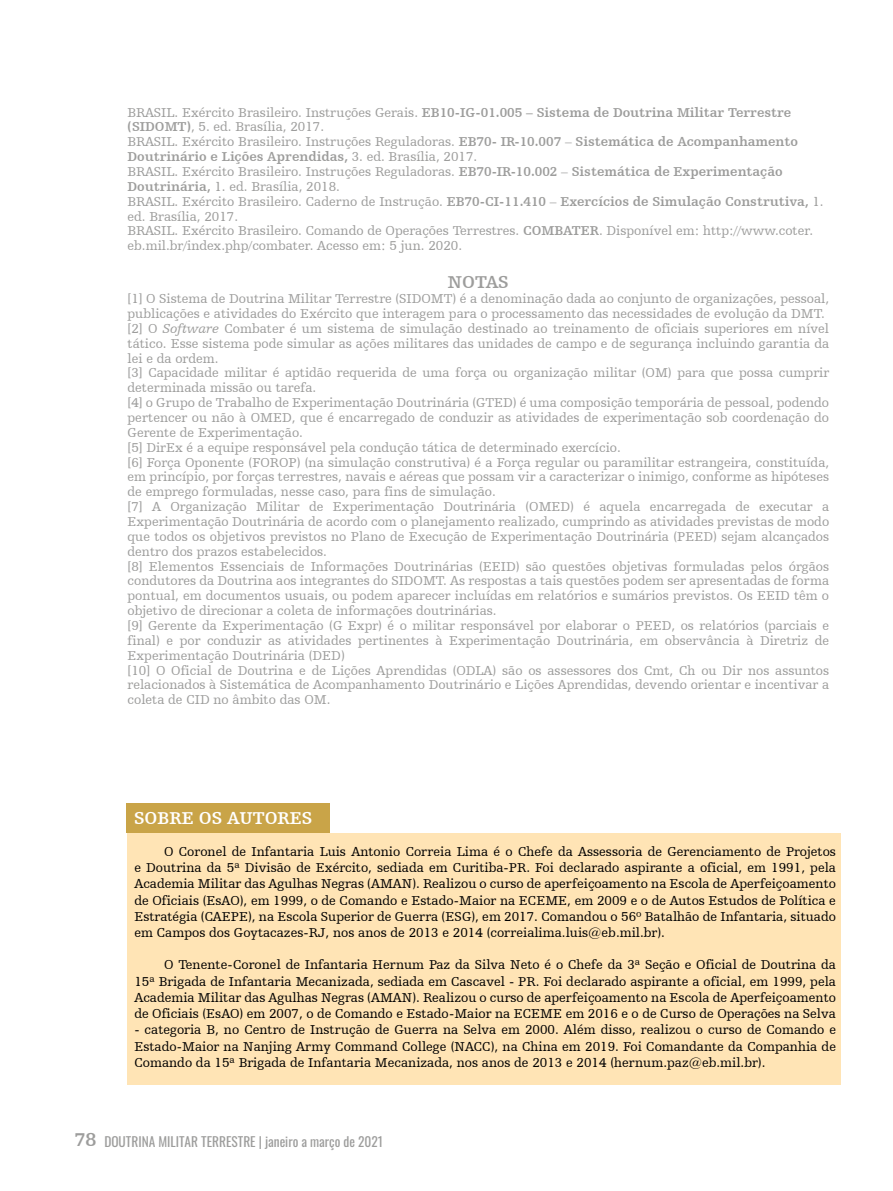
<style>
.page{position:relative;width:893px;height:1191px;background:#fff}
.page>*{position:absolute;margin:0;border:0;box-sizing:border-box;transform-origin:0 0}
.editorial{font:700 18px "Humanist Slabserif 712 BT";color:#fff}
.t1{font:700 18px "Humanist Slabserif 712 BT";letter-spacing:-.01em;color:#9d9d9c}
.t2{font:13.5px/14.9px "Humanist Slabserif 712 BT";color:#9d9d9c;text-align:justify}
.editorial-2{font:13.5px/16.2px "Humanist Slabserif 712 BT";color:#000;text-align:justify}
.t3{font:700 13.5px/14.9px "Humanist Slabserif 712 BT";color:#9d9d9c}
.t4{font:13.35px "Oswald";color:#9d9d9c}
.s1{font-weight:700}
.s2{font-weight:400}
.s3{font-style:italic}
.s4{font-family:"Humanist Slabserif 712 BT";font-weight:700;font-size:19.5px}
</style>
<div class="page">
<div style="left:127px;top:832px;width:713px;height:252px;background:#ffe4b5"></div>
<div style="left:127px;top:803px;width:203px;height:29px;background:#c9a448"></div>
<p class="t2" style="left:128px;top:104px;width:665px">BRASIL. Exército Brasileiro. Instruções Gerais. <span class="s1">EB10-IG-01.005 – Sistema de Doutrina Militar Terrestre (SIDOMT)</span>, 5. ed. Brasília, 2017.</p>
<p class="t3" style="left:128px;top:134px;width:672px"><span class="s2">BRASIL. Exército Brasileiro. Instruções Reguladoras.</span> EB70- IR-10.007 <span class="s2">–</span> Sistemática de Acompanhamento<br>Doutrinário e Lições Aprendidas, <span class="s2">3. ed. Brasília, 2017.</span></p>
<p class="t2" style="left:128px;top:164px;width:657px">BRASIL. Exército Brasileiro. Instruções Reguladoras. <span class="s1">EB70-IR-10.002</span> – <span class="s1">Sistemática de Experimentação<br>Doutrinária,</span> 1. ed. Brasília, 2018.</p>
<p class="t2" style="left:128px;top:194px;width:698px">BRASIL. Exército Brasileiro. Caderno de Instrução. <span class="s1">EB70-CI-11.410</span> – <span class="s1">Exercícios de Simulação Construtiva,</span> 1. ed. Brasília, 2017.</p>
<p class="t2" style="left:128px;top:223px;width:687px">BRASIL. Exército Brasileiro. Comando de Operações Terrestres. <span class="s1">COMBATER</span>. Disponível em: http://www.coter. eb.mil.br/index.php/combater. Acesso em: 5 jun. 2020.</p>
<p class="t1" style="left:448px;top:271px;width:62px">NOTAS</p>
<p class="t2" style="left:128px;top:291px;width:703px">[1] O Sistema de Doutrina Militar Terrestre (SIDOMT) é a denominação dada ao conjunto de organizações, pessoal, publicações e atividades do Exército que interagem para o processamento das necessidades de evolução da DMT.</p>
<p class="t2" style="left:128px;top:321px;width:703px">[2] O <span class="s3">Software</span> Combater é um sistema de simulação destinado ao treinamento de oficiais superiores em nível tático. Esse sistema pode simular as ações militares das unidades de campo e de segurança incluindo garantia da lei e da ordem.</p>
<p class="t2" style="left:128px;top:365px;width:703px">[3] Capacidade militar é aptidão requerida de uma força ou organização militar (OM) para que possa cumprir determinada missão ou tarefa.</p>
<p class="t2" style="left:128px;top:395px;width:703px">[4] o Grupo de Trabalho de Experimentação Doutrinária (GTED) é uma composição temporária de pessoal, podendo pertencer ou não à OMED, que é encarregado de conduzir as atividades de experimentação sob coordenação do Gerente de Experimentação.</p>
<p class="t2" style="left:128px;top:439px;width:495px">[5] DirEx é a equipe responsável pela condução tática de determinado exercício.</p>
<p class="t2" style="left:128px;top:454px;width:703px">[6] Força Oponente (FOROP) (na simulação construtiva) é a Força regular ou paramilitar estrangeira, constituída, em princípio, por forças terrestres, navais e aéreas que possam vir a caracterizar o inimigo, conforme as hipóteses de emprego formuladas, nesse caso, para fins de simulação.</p>
<p class="t2" style="left:128px;top:499px;width:703px">[7] A Organização Militar de Experimentação Doutrinária (OMED) é aquela encarregada de executar a Experimentação Doutrinária de acordo com o planejamento realizado, cumprindo as atividades previstas de modo que todos os objetivos previstos no Plano de Execução de Experimentação Doutrinária (PEED) sejam alcançados dentro dos prazos estabelecidos.</p>
<p class="t2" style="left:128px;top:558px;width:703px">[8] Elementos Essenciais de Informações Doutrinárias (EEID) são questões objetivas formuladas pelos órgãos condutores da Doutrina aos integrantes do SIDOMT. As respostas a tais questões podem ser apresentadas de forma pontual, em documentos usuais, ou podem aparecer incluídas em relatórios e sumários previstos. Os EEID têm o objetivo de direcionar a coleta de informações doutrinárias.</p>
<p class="t2" style="left:128px;top:618px;width:703px">[9] Gerente da Experimentação (G Expr) é o militar responsável por elaborar o PEED, os relatórios (parciais e final) e por conduzir as atividades pertinentes à Experimentação Doutrinária, em observância à Diretriz de Experimentação Doutrinária (DED)</p>
<p class="t2" style="left:128px;top:662px;width:703px">[10] O Oficial de Doutrina e de Lições Aprendidas (ODLA) são os assessores dos Cmt, Ch ou Dir nos assuntos relacionados à Sistemática de Acompanhamento Doutrinário e Lições Aprendidas, devendo orientar e incentivar a coleta de CID no âmbito das OM.</p>
<p class="editorial" style="left:134px;top:807px;width:180px">SOBRE OS AUTORES</p>
<p class="editorial-2" style="left:134px;top:843px;width:703px;text-indent:30px">O Coronel de Infantaria Luis Antonio Correia Lima é o Chefe da Assessoria de Gerenciamento de Projetos e Doutrina da 5ª Divisão de Exército, sediada em Curitiba-PR. Foi declarado aspirante a oficial, em 1991, pela Academia Militar das Agulhas Negras (AMAN). Realizou o curso de aperfeiçoamento na Escola de Aperfeiçoamento de Oficiais (EsAO), em 1999, o de Comando e Estado-Maior na ECEME, em 2009 e o de Autos Estudos de Política e Estratégia (CAEPE), na Escola Superior de Guerra (ESG), em 2017. Comandou o 56º Batalhão de Infantaria, situado em Campos dos Goytacazes-RJ, nos anos de 2013 e 2014 (correialima.luis@eb.mil.br).</p>
<p class="editorial-2" style="left:134px;top:956px;width:703px;text-indent:30px">O Tenente-Coronel de Infantaria Hernum Paz da Silva Neto é o Chefe da 3ª Seção e Oficial de Doutrina da 15ª Brigada de Infantaria Mecanizada, sediada em Cascavel - PR. Foi declarado aspirante a oficial, em 1999, pela Academia Militar das Agulhas Negras (AMAN). Realizou o curso de aperfeiçoamento na Escola de Aperfeiçoamento de Oficiais (EsAO) em 2007, o de Comando e Estado-Maior na ECEME em 2016 e o de Curso de Operações na Selva</p>
<p class="editorial-2" style="left:134px;top:1021px;width:703px">- categoria B, no Centro de Instrução de Guerra na Selva em 2000. Além disso, realizou o curso de Comando e Estado-Maior na Nanjing Army Command College (NACC), na China em 2019. Foi Comandante da Companhia de Comando da 15ª Brigada de Infantaria Mecanizada, nos anos de 2013 e 2014 (hernum.paz@eb.mil.br).</p>
<p class="t4" style="left:74px;top:1129px;width:310px"><span class="s4">78</span> DOUTRINA MILITAR TERRESTRE | janeiro a março de 2021</p>
</div>
